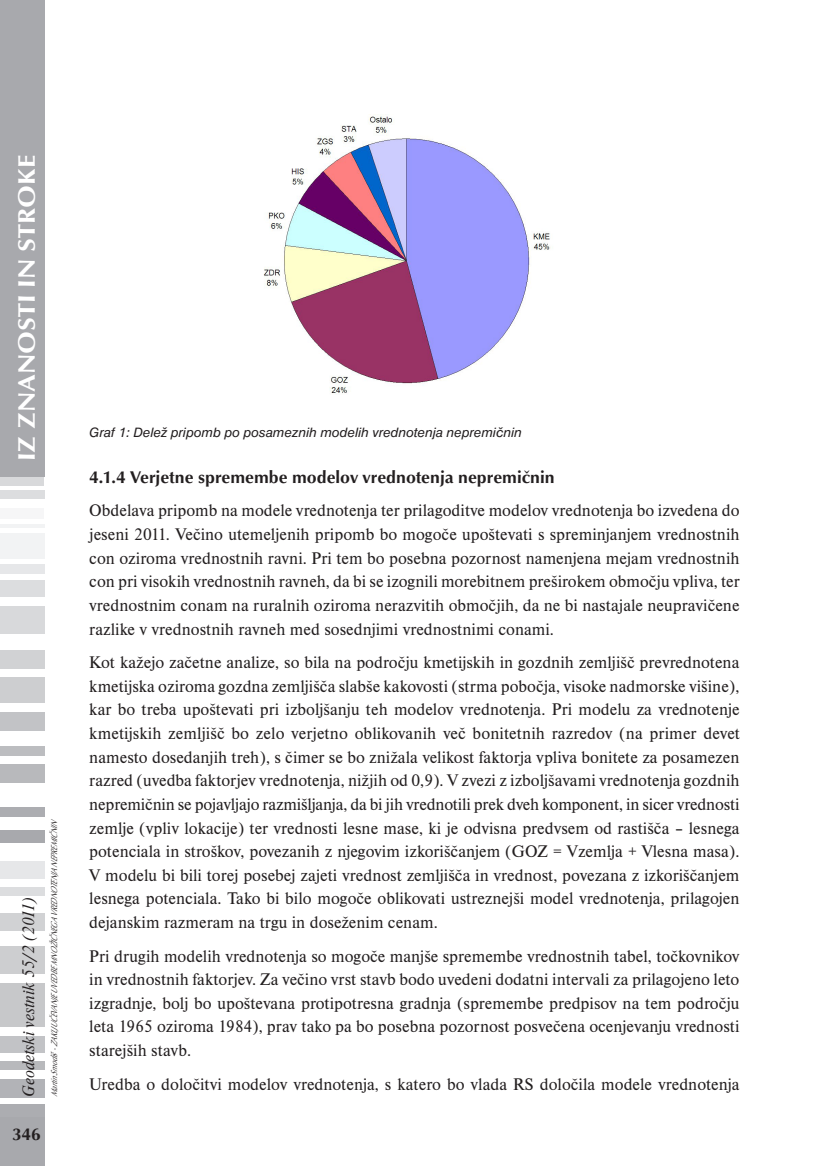
<style>
.page{position:relative;width:819px;height:1166px;background:#fff}
.page>*{position:absolute;margin:0;border:0;box-sizing:border-box;transform-origin:0 0}
.t1{font:500 24.5px "Optus TEE";color:#fff;scale:1.1 1}
.glavni_tekst{font:17.5px/23.6px "Nimbus Rom DEE";color:#231f20;text-align:justify}
.naslov_tekst_-_drugi{font:500 17.5px "Optus TEE";color:#231f20}
.t2{font:italic 17.5px "Nimbus Rom DEE";letter-spacing:-.015em;color:#231f20}
.podpis_slika{font:italic 14px "Nimbus San DEE";color:#231f20}
.TEKOCA_PAGINA{font:italic 8.75px "Optus TEE";color:#231f20;scale:.8 1}
</style>
<div class="page">
<div style="left:0;top:1116px;width:44px;height:50px;background:#a8a9ad"></div>
<div style="left:0;top:581px;width:44px;height:16px;background:#dcdddf"></div>
<div style="left:0;top:607px;width:44px;height:27px;background:#d8d9db"></div>
<div style="left:0;top:650px;width:44px;height:18px;background:#d1d2d4"></div>
<div style="left:0;top:677px;width:44px;height:26px;background:#cdced0"></div>
<div style="left:0;top:712px;width:44px;height:18px;background:#c2c3c6"></div>
<div style="left:0;top:746px;width:44px;height:9px;background:#bcbdc0"></div>
<div style="left:0;top:764px;width:44px;height:19px;background:#b8b9bc"></div>
<div style="left:0;top:807px;width:44px;height:10px;background:#acadb1"></div>
<div style="left:0;top:830px;width:44px;height:12px;background:#a8a9ad"></div>
<div style="left:0;top:861px;width:44px;height:17px;background:#e6e7e9"></div>
<div style="left:0;top:888px;width:44px;height:8px;background:#dcdddf"></div>
<div style="left:0;top:913px;width:44px;height:17px;background:#d1d2d4"></div>
<div style="left:0;top:946px;width:44px;height:28px;background:#cdced0"></div>
<div style="left:0;top:983px;width:44px;height:44px;background:#c7c8ca"></div>
<div style="left:0;top:1036px;width:44px;height:16px;background:#c2c3c6"></div>
<div style="left:0;top:1061px;width:44px;height:9px;background:#b8b9bc"></div>
<div style="left:0;top:1079px;width:44px;height:18px;background:#b2b3b7"></div>
<div style="left:0;top:1104px;width:44px;height:12px;background:#acadb1"></div>
<div style="left:0;top:477px;width:44px;height:9px;background:#d8d9db"></div>
<div style="left:0;top:490px;width:44px;height:9px;background:#dcdddf"></div>
<div style="left:0;top:508px;width:44px;height:10px;background:#f6f6f7"></div>
<div style="left:0;top:533px;width:44px;height:26px;background:#f2f3f4"></div>
<div style="left:0;top:564px;width:44px;height:10px;background:#e6e7e9"></div>
<hr style="left:0;top:524px;width:44px;height:4px;background:#f2f3f4">
<div style="left:0;top:0;width:44px;height:477px;background:#a8a9ad"></div>
<img style="left:264px;top:114px;width:287px;height:280px">
<h1 class="t1" style="left:12px;top:461px;width:280px;rotate:-90deg">IZ ZNANOSTI IN STROKE</h1>
<p class="t2" style="left:19px;top:1096px;width:201px;rotate:-90deg">Geodetski vestnik 55/2 (2011)</p>
<p class="TEKOCA_PAGINA" style="left:49px;top:1097px;width:353px;rotate:-90deg">MartinSmodiš-ZAKLJUČEVANJEUVEDBEMNOŽIČNEGAVREDNOTENJANEPREMIČNIN</p>
<p class="naslov_tekst_-_drugi" style="left:12px;top:1123px;width:30px">346</p>
<p class="podpis_slika" style="left:89px;top:425px;width:434px">Graf 1: Delež pripomb po posameznih modelih vrednotenja nepremičnin</p>
<p class="naslov_tekst_-_drugi" style="left:89px;top:466px;width:467px">4.1.4 Verjetne spremembe modelov vrednotenja nepremičnin</p>
<p class="glavni_tekst" style="left:89px;top:499px;width:652px">Obdelava pripomb na modele vrednotenja ter prilagoditve modelov vrednotenja bo izvedena do jeseni 2011. Večino utemeljenih pripomb bo mogoče upoštevati s spreminjanjem vrednostnih con oziroma vrednostnih ravni. Pri tem bo posebna pozornost namenjena mejam vrednostnih con pri visokih vrednostnih ravneh, da bi se izognili morebitnem preširokem območju vpliva, ter vrednostnim conam na ruralnih oziroma nerazvitih območjih, da ne bi nastajale neupravičene razlike v vrednostnih ravneh med sosednjimi vrednostnimi conami.</p>
<p class="glavni_tekst" style="left:89px;top:651px;width:652px">Kot kažejo začetne analize, so bila na področju kmetijskih in gozdnih zemljišč prevrednotena kmetijska oziroma gozdna zemljišča slabše kakovosti (strma pobočja, visoke nadmorske višine), kar bo treba upoštevati pri izboljšanju teh modelov vrednotenja. Pri modelu za vrednotenje kmetijskih zemljišč bo zelo verjetno oblikovanih več bonitetnih razredov (na primer devet namesto dosedanjih treh), s čimer se bo znižala velikost faktorja vpliva bonitete za posamezen razred (uvedba faktorjev vrednotenja, nižjih od 0,9). V zvezi z izboljšavami vrednotenja gozdnih nepremičnin se pojavljajo razmišljanja, da bi jih vrednotili prek dveh komponent, in sicer vrednosti zemlje (vpliv lokacije) ter vrednosti lesne mase, ki je odvisna predvsem od rastišča – lesnega potenciala in stroškov, povezanih z njegovim izkoriščanjem (GOZ = Vzemlja + Vlesna masa).<br>V modelu bi bili torej posebej zajeti vrednost zemljišča in vrednost, povezana z izkoriščanjem lesnega potenciala. Tako bi bilo mogoče oblikovati ustreznejši model vrednotenja, prilagojen dejanskim razmeram na trgu in doseženim cenam.</p>
<p class="glavni_tekst" style="left:89px;top:944px;width:651px">Pri drugih modelih vrednotenja so mogoče manjše spremembe vrednostnih tabel, točkovnikov in vrednostnih faktorjev. Za večino vrst stavb bodo uvedeni dodatni intervali za prilagojeno leto izgradnje, bolj bo upoštevana protipotresna gradnja (spremembe predpisov na tem področju leta 1965 oziroma 1984), prav tako pa bo posebna pozornost posvečena ocenjevanju vrednosti starejših stavb.</p>
<p class="glavni_tekst" style="left:89px;top:1072px;width:651px">Uredba o določitvi modelov vrednotenja, s katero bo vlada RS določila modele vrednotenja</p>
</div>
